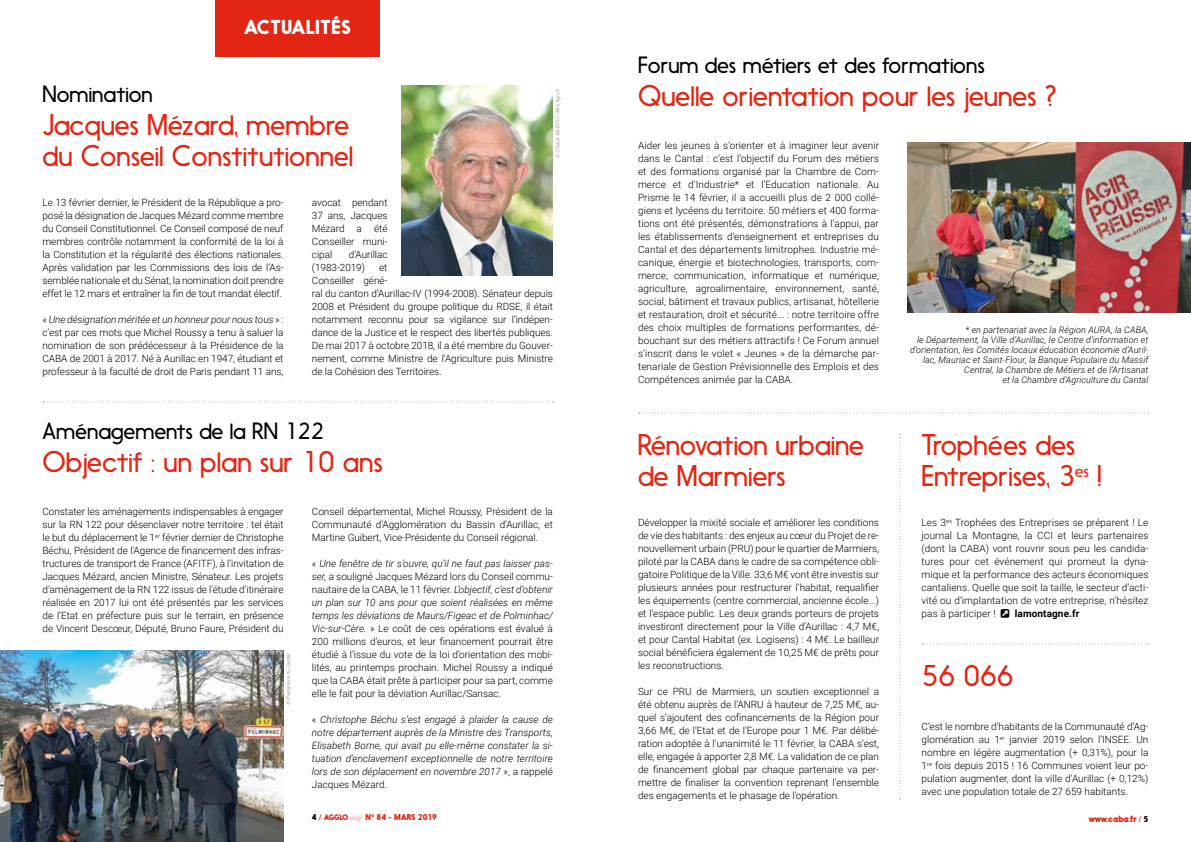
<style>
.page{position:relative;width:1191px;height:842px;background:#fff}
.page>*{position:absolute;margin:0;border:0;box-sizing:border-box;transform-origin:0 0}
.t1{font:300 28px/31px "Nanami";color:#e22613}
.t2{font:300 22px "Nanami";color:#000}
.Rubrique{font:700 18.9px "Nanami";color:#fff}
.t3{font:300 10px/13px "Roboto";letter-spacing:-.005em;color:#000;text-align:justify}
.t4{font:italic 300 10px/13px "Roboto";color:#000;text-align:justify}
.t5{font:700 10px "Roboto";letter-spacing:.01em;color:#000}
.t6{font:italic 300 9px/10px "Roboto";letter-spacing:.01em;color:#000;text-align:right}
.t7{font:900 9px "Nanami";letter-spacing:-.01em;color:#e22613}
.t8{font:900 8px "Nanami";color:#e22613}
.Copyright{font:italic 5px "Helvetica";color:#9d9d9c}
.s1{font-style:italic}
.s2{font-style:normal}
.s3{color:#000}
.s4{font-size:7.5px}
.s5{font-family:"Nanami Outline";font-weight:400;font-style:italic;font-size:8.2px}
.s6{font-size:8px}
.s7{font-size:8px;color:#000}
</style>
<div class="page">
<svg style="left:43px;top:401px;width:510px;height:1px"></svg>
<img style="left:402px;top:85px;width:151px;height:190px">
<img style="left:0;top:651px;width:283px;height:191px">
<img style="left:907px;top:142px;width:284px;height:170px">
<svg style="left:638px;top:412px;width:511px;height:1px"></svg>
<svg style="left:899px;top:434px;width:2px;height:365px"></svg>
<svg style="left:922px;top:643px;width:227px;height:1px"></svg>
<div style="left:216px;top:0;width:164px;height:57px;background:#e22613"></div>
<p class="Rubrique" style="left:244px;top:16px;width:108px">ACTUALITÉS</p>
<p class="t2" style="left:43px;top:81px;width:112px">Nomination</p>
<p class="t1" style="left:43px;top:109px;width:312px">Jacques Mézard, membre du Conseil Constitutionnel</p>
<p class="t3" style="left:43px;top:196px;width:242px">Le 13 février dernier, le Président de la République a pro&shy;posé la désignation de Jacques Mézard comme membre du Conseil Constitutionnel. Ce Conseil composé de neuf membres contrôle notamment la conformité de la loi à la Constitution et la régularité des élections nationales.<br>Après validation par les Commissions des lois de l’As&shy;semblée nationale et du Sénat, la nomination doit prendre effet le 12 mars et entraîner la fin de tout mandat électif.</p>
<p class="t3" style="left:43px;top:313px;width:242px">« <span class="s1">Une désignation méritée et un honneur pour nous tous</span> » : c’est par ces mots que Michel Roussy a tenu à saluer la nomination de son prédécesseur à la Présidence de la CABA de 2001 à 2017. Né à Aurillac en 1947, étudiant et professeur à la faculté de droit de Paris pendant 11 ans,</p>
<p class="Copyright" style="left:554px;top:158px;width:72px;rotate:-90deg">© Cheick SAIDOU / Min.Agri.Fr</p>
<p class="t3" style="left:312px;top:196px;width:77px">avocat pendant 37 ans, Jacques Mézard a été Conseiller muni&shy;cipal</p>
<p class="t3" style="left:312px;top:248px;width:77px;text-indent:37px">d’Aurillac (1983-2019)</p>
<p class="t3" style="left:312px;top:261px;width:242px;text-align:left;text-indent:67px">et<br>Conseiller géné-<br>ral du canton d’Aurillac-IV (1994-2008). Sénateur depuis 2008 et Président du groupe politique du RDSE, il était notamment reconnu pour sa vigilance sur l’indépen&shy;dance de la Justice et le respect des libertés publiques.<br>De mai 2017 à octobre 2018, il a été membre du Gouver&shy;nement, comme Ministre de l’Agriculture puis Ministre de la Cohésion des Territoires.</p>
<p class="t2" style="left:43px;top:418px;width:283px">Aménagements de la RN 122</p>
<p class="t1" style="left:43px;top:447px;width:342px">Objectif : un plan sur 10 ans</p>
<p class="t3" style="left:43px;top:505px;width:242px">Constater les aménagements indispensables à engager sur la RN 122 pour désenclaver notre territoire : tel était le but du déplacement le 1<sup>er</sup> février dernier de Christophe Béchu, Président de l'Agence de financement des infras&shy;tructures de transport de France (AFITF), à l’invitation de Jacques Mézard, ancien Ministre, Sénateur. Les projets d'aménagement de la RN 122 issus de l'étude d'itinéraire réalisée en 2017 lui ont été présentés par les services de l’Etat en préfecture puis sur le terrain, en présence de Vincent Descœur, Député, Bruno Faure, Président du</p>
<p class="t3" style="left:312px;top:505px;width:242px">Conseil départemental, Michel Roussy, Président de la Communauté d’Agglomération du Bassin d’Aurillac, et Martine Guibert, Vice-Présidente du Conseil régional.</p>
<p class="t3" style="left:312px;top:557px;width:242px">« <span class="s1">Une fenêtre de tir s’ouvre, qu’il ne faut pas laisser pas&shy;ser,</span> a souligné Jacques Mézard lors du Conseil commu&shy;nautaire de la CABA, le 11 février. <span class="s1">L’objectif, c’est d’obtenir un plan sur 10 ans pour que soient réalisées en même temps les déviations de Maurs/Figeac et de Polminhac/ Vic-sur-Cère.</span> » Le coût de ces opérations est évalué à 200 millions d’euros, et leur financement pourrait être étudié à l’issue du vote de la loi d’orientation des mobi&shy;lités, au printemps prochain. Michel Roussy a indiqué que la CABA était prête à participer pour sa part, comme elle le fait pour la déviation Aurillac/Sansac.</p>
<p class="t4" style="left:312px;top:713px;width:242px"><span class="s2">«</span> Christophe Béchu s’est engagé à plaider la cause de notre département auprès de la Ministre des Transports, Elisabeth Borne, qui avait pu elle-même constater la si&shy;tuation d’enclavement exceptionnelle de notre territoire lors de son déplacement en novembre 2017 <span class="s2">», a rappelé Jacques Mézard.</span></p>
<p class="Copyright" style="left:284px;top:705px;width:53px;rotate:-90deg">© Préfecture du Cantal</p>
<p class="t8" style="left:312px;top:812px;width:127px"><span class="s3">4</span> / <span class="s4">AGGLO</span><span class="s5">mag</span> N° 84 - mars 2019</p>
<p class="t2" style="left:638px;top:52px;width:348px">Forum des métiers et des formations</p>
<p class="t1" style="left:638px;top:81px;width:420px">Quelle orientation pour les jeunes ?</p>
<p class="t3" style="left:638px;top:139px;width:242px">Aider les jeunes à s’orienter et à imaginer leur avenir dans le Cantal : c’est l’objectif du Forum des métiers et des formations organisé par la Chambre de Com&shy;merce et d’Industrie* et l’Education nationale. Au Prisme le 14 février, il a accueilli plus de 2 000 collé&shy;giens et lycéens du territoire. 50 métiers et 400 forma&shy;tions ont été présentés, démonstrations à l’appui, par les établissements d’enseignement et entreprises du Cantal et des départements limitrophes. Industrie mé&shy;canique, énergie et biotechnologies, transports, com&shy;merce, communication, informatique et numérique, agriculture, agroalimentaire, environnement, santé, social, bâtiment et travaux publics, artisanat, hôtellerie et restauration, droit et sécurité... : notre territoire offre des choix multiples de formations performantes, dé&shy;bouchant sur des métiers attractifs ! Ce Forum annuel s’inscrit dans le volet « Jeunes » de la démarche par&shy;tenariale de Gestion Prévisionnelle des Emplois et des Compétences animée par la CABA.</p>
<p class="t6" style="left:910px;top:325px;width:240px">* en partenariat avec la Région AURA, la CABA,<br>le Département, la Ville d’Aurillac, le Centre d’information et d’orientation, les Comités locaux éducation économie d’Auril&shy;lac, Mauriac et Saint-Flour, la Banque Populaire du Massif Central, la Chambre de Métiers et de l’Artisanat<br>et la Chambre d’Agriculture du Cantal</p>
<p class="t1" style="left:638px;top:429px;width:227px">Rénovation urbaine de Marmiers</p>
<p class="t3" style="left:638px;top:516px;width:242px">Développer la mixité sociale et améliorer les conditions de vie des habitants : des enjeux au cœur du Projet de re&shy;nouvellement urbain (PRU) pour le quartier de Marmiers, piloté par la CABA dans le cadre de sa compétence obli&shy;gatoire Politique de la Ville. 33,6 M€ vont être investis sur plusieurs années pour restructurer l’habitat, requalifier les équipements (centre commercial, ancienne école...) et l’espace public. Les deux grands porteurs de projets investiront directement pour la Ville d’Aurillac : 4,7 M€, et pour Cantal Habitat (ex. Logisens) : 4 M€. Le bailleur social bénéficiera également de 10,25 M€ de prêts pour les reconstructions.</p>
<p class="t3" style="left:638px;top:685px;width:242px">Sur ce PRU de Marmiers, un soutien exceptionnel a été obtenu auprès de l’ANRU à hauteur de 7,25 M€, au&shy;quel s’ajoutent des cofinancements de la Région pour 3,66 M€, de l'Etat et de l'Europe pour 1 M€. Par délibé&shy;ration adoptée à l’unanimité le 11 février, la CABA s’est, elle, engagée à apporter 2,8 M€. La validation de ce plan de financement global par chaque partenaire va per&shy;mettre de finaliser la convention reprenant l’ensemble des engagements et le phasage de l’opération.</p>
<p class="t1" style="left:921px;top:429px;width:182px">Trophées des<br>Entreprises, 3<sup>es</sup> !</p>
<p class="t3" style="left:921px;top:516px;width:228px">Les 3<sup>es</sup> Trophées des Entreprises se préparent ! Le journal La Montagne, la CCI et leurs partenaires (dont la CABA) vont rouvrir sous peu les candida&shy;tures pour cet événement qui promeut la dyna&shy;mique et la performance des acteurs économiques cantaliens. Quelle que soit la taille, le secteur d’acti&shy;vité ou d’implantation de votre entreprise, n’hésitez pas à participer !</p>
<p class="t5" style="left:1014px;top:607px;width:66px">lamontagne.fr</p>
<p class="t1" style="left:921px;top:660px;width:94px">56 066</p>
<p class="t3" style="left:921px;top:720px;width:228px">C’est le nombre d’habitants de la Communauté d’Ag&shy;glomération au 1<sup>er</sup> janvier 2019 selon l’INSEE. Un nombre en légère augmentation (+ 0,31%), pour la 1<sup>re</sup> fois depuis 2015 ! 16 Communes voient leur po&shy;pulation augmenter, dont la ville d’Aurillac (+ 0,12%) avec une population totale de 27 659 habitants.</p>
<p class="t7" style="left:1088px;top:813px;width:61px">www.caba.fr <span class="s6">/</span> <span class="s7">5</span></p>
</div>
